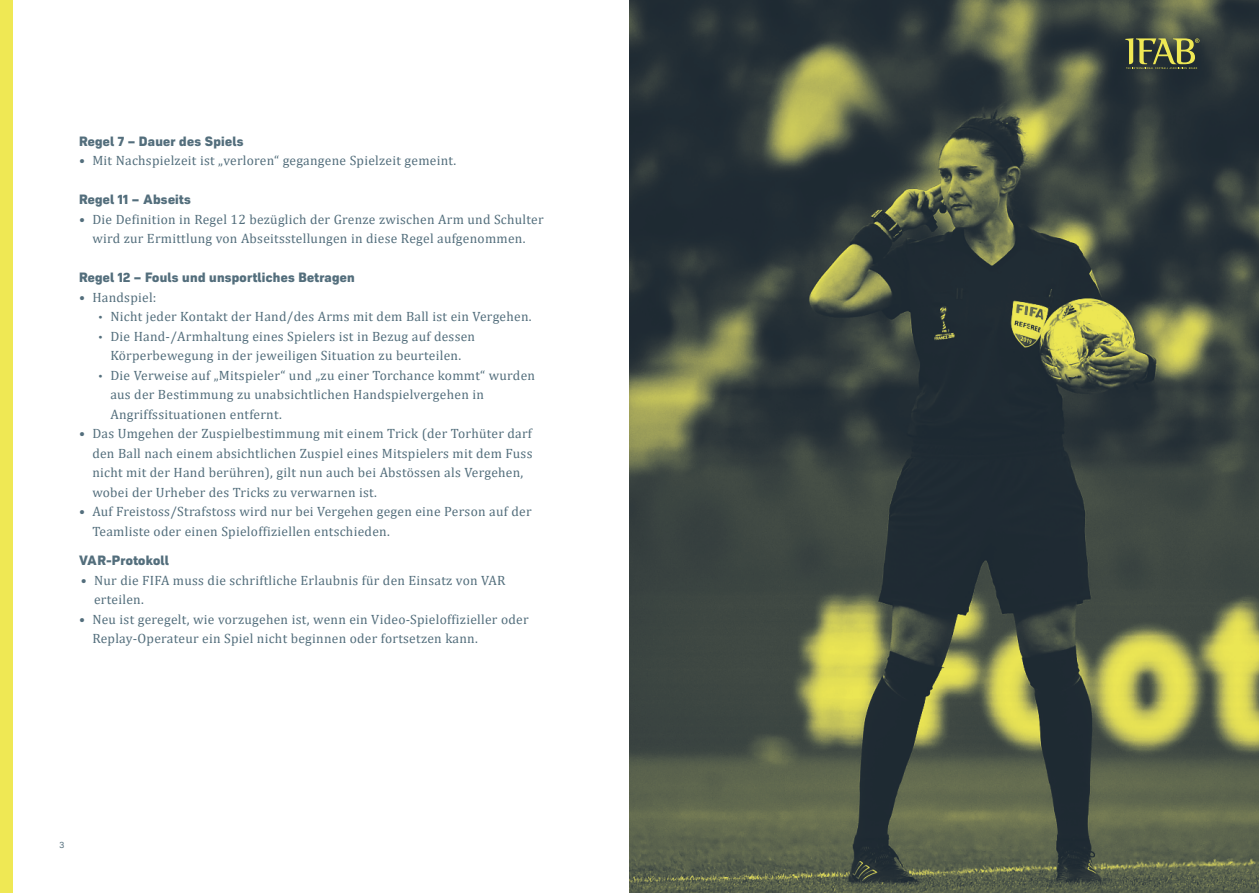
<style>
.page{position:relative;width:1259px;height:893px;background:#fff}
.page>*{position:absolute;margin:0;border:0;box-sizing:border-box;transform-origin:0 0}
.t1{font:13.5px/19.5px "Cambria";letter-spacing:.02em;color:#536e7c}
.Headline_-_Roag_Extr{font:800 13.5px "Roag";letter-spacing:.02em;color:#536e7c}
.t2{font:9px "Roag";color:#536e7c}
.s1{font-family:"Glober";font-weight:700}
</style>
<div class="page">
<div style="left:0;top:0;width:13px;height:893px;background:#efe854"></div>
<img style="left:629px;top:0;width:630px;height:893px">
<svg style="left:1125px;top:38px;width:74px;height:31px;background:#696e40"></svg>
<p class="Headline_-_Roag_Extr" style="left:79px;top:130px;width:166px">Regel 7 – Dauer des Spiels</p>
<p class="t1" style="left:79px;top:151px;width:379px">• Mit Nachspielzeit ist „verloren“ gegangene Spielzeit gemeint.</p>
<p class="Headline_-_Roag_Extr" style="left:79px;top:189px;width:113px">Regel 11 – Abseits</p>
<p class="t1" style="left:79px;top:209px;width:466px;text-align:center">• Die Definition in Regel 12 bezüglich der Grenze zwischen Arm und Schulter wird zur Ermittlung von Abseitsstellungen in diese Regel aufgenommen.</p>
<p class="Headline_-_Roag_Extr" style="left:79px;top:267px;width:277px">Regel 12 – Fouls und unsportliches Betragen</p>
<p class="t1" style="left:79px;top:287px;width:79px">• Handspiel:</p>
<p class="t1" style="left:98px;top:307px;width:435px"><span class="s1">•</span> Nicht jeder Kontakt der Hand/des Arms mit dem Ball ist ein Vergehen.</p>
<p class="t1" style="left:98px;top:326px;width:378px;text-align:center"><span class="s1">•</span> Die Hand-/Armhaltung eines Spielers ist in Bezug auf dessen<br>Körperbewegung in der jeweiligen Situation zu beurteilen.</p>
<p class="t1" style="left:110px;top:365px;width:426px;text-indent:-12px"><span class="s1">•</span> Die Verweise auf „Mitspieler“ und „zu einer Torchance kommt“ wurden aus der Bestimmung zu unabsichtlichen Handspielvergehen in<br>Angriffssituationen entfernt.</p>
<p class="t1" style="left:92px;top:424px;width:442px;text-indent:-13px">• Das Umgehen der Zuspielbestimmung mit einem Trick (der Torhüter darf den Ball nach einem absichtlichen Zuspiel eines Mitspielers mit dem Fuss nicht mit der Hand berühren), gilt nun auch bei Abstössen als Vergehen, wobei der Urheber des Tricks zu verwarnen ist.</p>
<p class="t1" style="left:92px;top:502px;width:441px;text-indent:-13px">• Auf Freistoss/Strafstoss wird nur bei Vergehen gegen eine Person auf der<br>Teamliste oder einen Spieloffiziellen entschieden.</p>
<p class="Headline_-_Roag_Extr" style="left:79px;top:550px;width:91px">VAR-Protokoll</p>
<p class="t1" style="left:94px;top:570px;width:413px;text-indent:-13px">• Nur die FIFA muss die schriftliche Erlaubnis für den Einsatz von VAR erteilen.</p>
<p class="t1" style="left:92px;top:609px;width:438px;text-indent:-13px">• Neu ist geregelt, wie vorzugehen ist, wenn ein Video-Spieloffizieller oder<br>Replay-Operateur ein Spiel nicht beginnen oder fortsetzen kann.</p>
<p class="t2" style="left:60px;top:838px;width:6px">3</p>
</div>
